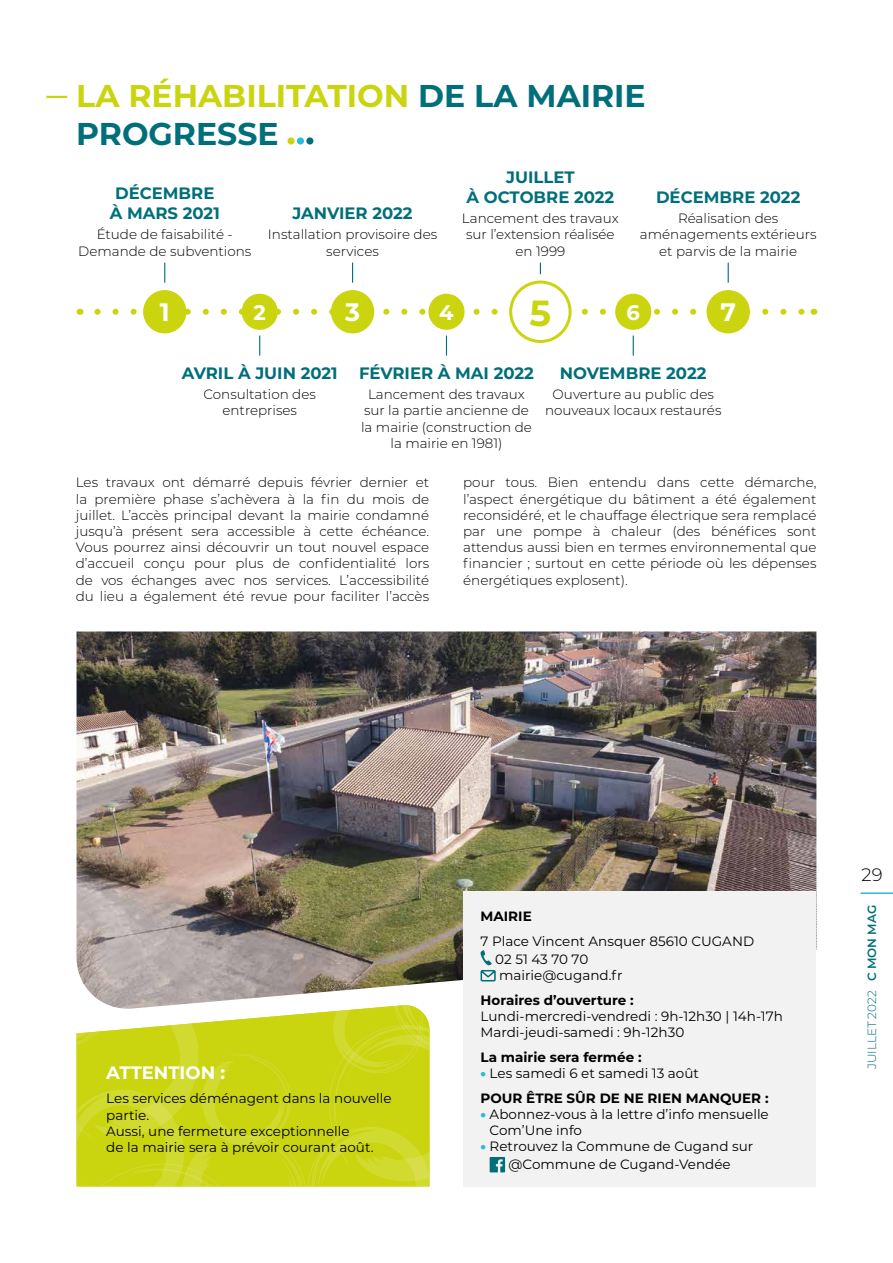
<style>
.page{position:relative;width:893px;height:1263px;background:#fff}
.page>*{position:absolute;margin:0;border:0;box-sizing:border-box;transform-origin:0 0}
.t1{font:700 36.3px "Montserrat";color:#cad510}
.t2{font:700 31.5px/37.5px "Montserrat";color:#006f7a}
.t3{font:700 25.2px "Montserrat";color:#fff}
.t4{font:700 21px "Montserrat";color:#fff}
.t5{font:700 18px "Montserrat";color:#fff}
.t6{font:300 18px "Montserrat";color:#000}
.t7{font:700 16.5px/19.8px "Montserrat";color:#006f7a;text-align:center}
.t8{font:300 13.5px/16.2px "Montserrat";color:#000;text-align:center}
.t9{font:13.5px/16.2px "Montserrat";color:#000}
.t10{font:700 13.5px/24.8px "Montserrat";color:#000}
.t11{font:300 12px "Montserrat";color:#006f7a}
.s1{color:#cad510}
.s2{font-weight:900;color:#2bbada}
.s3{font-weight:400}
.s4{font-weight:600}
</style>
<div class="page">
<img style="left:77px;top:631px;width:739px;height:373px">
<svg style="left:97px;top:309px;width:707px;height:6px"></svg>
<hr style="left:46px;top:96px;width:21px;height:2px;background:#cad510">
<div style="left:306px;top:137px;width:7px;height:8px;background:#006f7a;border-radius:50%"></div>
<div style="left:297px;top:137px;width:7px;height:8px;background:#2bbada;border-radius:50%"></div>
<div style="left:287px;top:137px;width:8px;height:8px;background:#cad510;border-radius:50%"></div>
<div style="left:463px;top:891px;width:353px;height:295px;background:#f2f2f2"></div>
<svg style="left:480px;top:950px;width:16px;height:31px"></svg>
<svg style="left:490px;top:1157px;width:15px;height:15px"></svg>
<svg style="left:77px;top:1005px;width:352px;height:181px;background:#cfd928"></svg>
<div style="left:143px;top:290px;width:43px;height:43px;background:#cad510;border-radius:50%"></div>
<div style="left:331px;top:290px;width:43px;height:43px;background:#cad510;border-radius:50%"></div>
<div style="left:706px;top:290px;width:44px;height:43px;background:#cad510;border-radius:50%"></div>
<div style="left:511px;top:282px;width:59px;height:59px;background:#fff;border-radius:50%"></div>
<div style="left:509px;top:281px;width:63px;height:62px;border:3px solid #cad510;border-radius:50%"></div>
<div style="left:242px;top:294px;width:36px;height:36px;background:#cad510;border-radius:50%"></div>
<div style="left:428px;top:294px;width:37px;height:36px;background:#cad510;border-radius:50%"></div>
<div style="left:615px;top:294px;width:36px;height:36px;background:#cad510;border-radius:50%"></div>
<svg style="left:164px;top:263px;width:1px;height:20px"></svg>
<svg style="left:259px;top:335px;width:1px;height:21px"></svg>
<svg style="left:446px;top:335px;width:1px;height:21px"></svg>
<svg style="left:633px;top:335px;width:1px;height:21px"></svg>
<svg style="left:352px;top:263px;width:1px;height:20px"></svg>
<svg style="left:728px;top:263px;width:1px;height:20px"></svg>
<hr style="left:860px;top:892px;width:33px;height:2px;background:#2bbada">
<h2 class="t2" style="left:76px;top:76px;width:571px"><span class="s1">LA RÉHABILITATION</span> DE LA MAIRIE<br>PROGRESSE</h2>
<p class="t7" style="left:110px;top:182px;width:112px">DÉCEMBRE<br>À MARS 2021</p>
<p class="t8" style="left:78px;top:226px;width:175px">Étude de faisabilité -<br>Demande de subventions</p>
<p class="t7" style="left:466px;top:166px;width:149px">JUILLET<br>À OCTOBRE 2022</p>
<p class="t8" style="left:462px;top:210px;width:158px">Lancement des travaux sur l’extension réalisée en 1999</p>
<p class="t7" style="left:656px;top:186px;width:146px">DÉCEMBRE 2022</p>
<p class="t8" style="left:640px;top:210px;width:178px">Réalisation des aménagements extérieurs et parvis de la mairie</p>
<p class="t7" style="left:292px;top:202px;width:122px">JANVIER 2022</p>
<p class="t8" style="left:268px;top:226px;width:171px">Installation provisoire des services</p>
<h3 class="t3" style="left:160px;top:294px;width:11px">1</h3>
<h3 class="t4" style="left:254px;top:297px;width:14px">2</h3>
<h3 class="t3" style="left:345px;top:294px;width:16px">3</h3>
<h3 class="t4" style="left:439px;top:297px;width:16px">4</h3>
<h1 class="t1" style="left:530px;top:287px;width:23px">5</h1>
<h3 class="t4" style="left:627px;top:297px;width:15px">6</h3>
<h3 class="t3" style="left:720px;top:294px;width:17px">7</h3>
<p class="t7" style="left:182px;top:362px;width:157px">AVRIL À JUIN 2021</p>
<p class="t8" style="left:204px;top:386px;width:114px">Consultation des entreprises</p>
<p class="t7" style="left:359px;top:362px;width:176px">FÉVRIER À MAI 2022</p>
<p class="t8" style="left:361px;top:386px;width:172px">Lancement des travaux sur la partie ancienne de la mairie (construction de la mairie en 1981)</p>
<p class="t7" style="left:560px;top:362px;width:148px">NOVEMBRE 2022</p>
<p class="t8" style="left:545px;top:386px;width:178px">Ouverture au public des nouveaux locaux restaurés</p>
<p class="t8" style="left:76px;top:474px;width:355px;text-align:justify">Les travaux ont démarré depuis février dernier et la première phase s’achèvera à la fin du mois de juillet. L’accès principal devant la mairie condamné jusqu’à présent sera accessible à cette échéance.<br>Vous pourrez ainsi découvrir un tout nouvel espace d’accueil conçu pour plus de confidentialité lors de vos échanges avec nos services. L’accessibilité du lieu a également été revue pour faciliter l’accès</p>
<p class="t8" style="left:463px;top:474px;width:355px;text-align:justify">pour tous. Bien entendu dans cette démarche, l’aspect énergétique du bâtiment a été également reconsidéré, et le chauffage électrique sera remplacé par une pompe à chaleur (des bénéfices sont attendus aussi bien en termes environnemental que financier ; surtout en cette période où les dépenses énergétiques explosent).</p>
<h3 class="t5" style="left:106px;top:1059px;width:120px">ATTENTION :</h3>
<p class="t9" style="left:106px;top:1090px;width:287px">Les services déménagent dans la nouvelle partie.<br>Aussi, une fermeture exceptionnelle<br>de la mairie sera à prévoir courant août.</p>
<p class="t10" style="left:481px;top:903px;width:53px">MAIRIE</p>
<p class="t9" style="left:495px;top:932px;width:260px;line-height:17.7px;text-indent:-15px">7 Place Vincent Ansquer 85610 CUGAND<br>02 51 43 70 70</p>
<p class="t9" style="left:499px;top:966px;width:125px">mairie@cugand.fr</p>
<p class="t10" style="left:481px;top:987px;width:155px">Horaires d’ouverture :</p>
<p class="t9" style="left:481px;top:1007px;width:304px">Lundi-mercredi-vendredi : 9h-12h30 | 14h-17h<br>Mardi-jeudi-samedi : 9h-12h30</p>
<p class="t10" style="left:481px;top:1044px;width:163px">La mairie sera fermée :</p>
<p class="t10" style="left:481px;top:1060px;width:290px"><span class="s2">•</span> <span class="s3">Les samedi 6 et samedi 13 août<br></span>POUR ÊTRE SÛR DE NE RIEN MANQUER :</p>
<p class="t9" style="left:490px;top:1105px;width:281px;text-indent:-9px"><span class="s2">•</span> Abonnez-vous à la lettre d’info mensuelle<br>Com’Une info</p>
<p class="t9" style="left:481px;top:1137px;width:274px;line-height:18.1px;text-align:center"><span class="s2">•</span> Retrouvez la Commune de Cugand sur @Commune de Cugand-Vendée</p>
<h3 class="t6" style="left:862px;top:862px;width:22px">29</h3>
<p class="t11" style="left:864px;top:1069px;width:166px;rotate:-90deg">JUILLET 2022 <span class="s4">C MON MAG</span></p>
</div>
